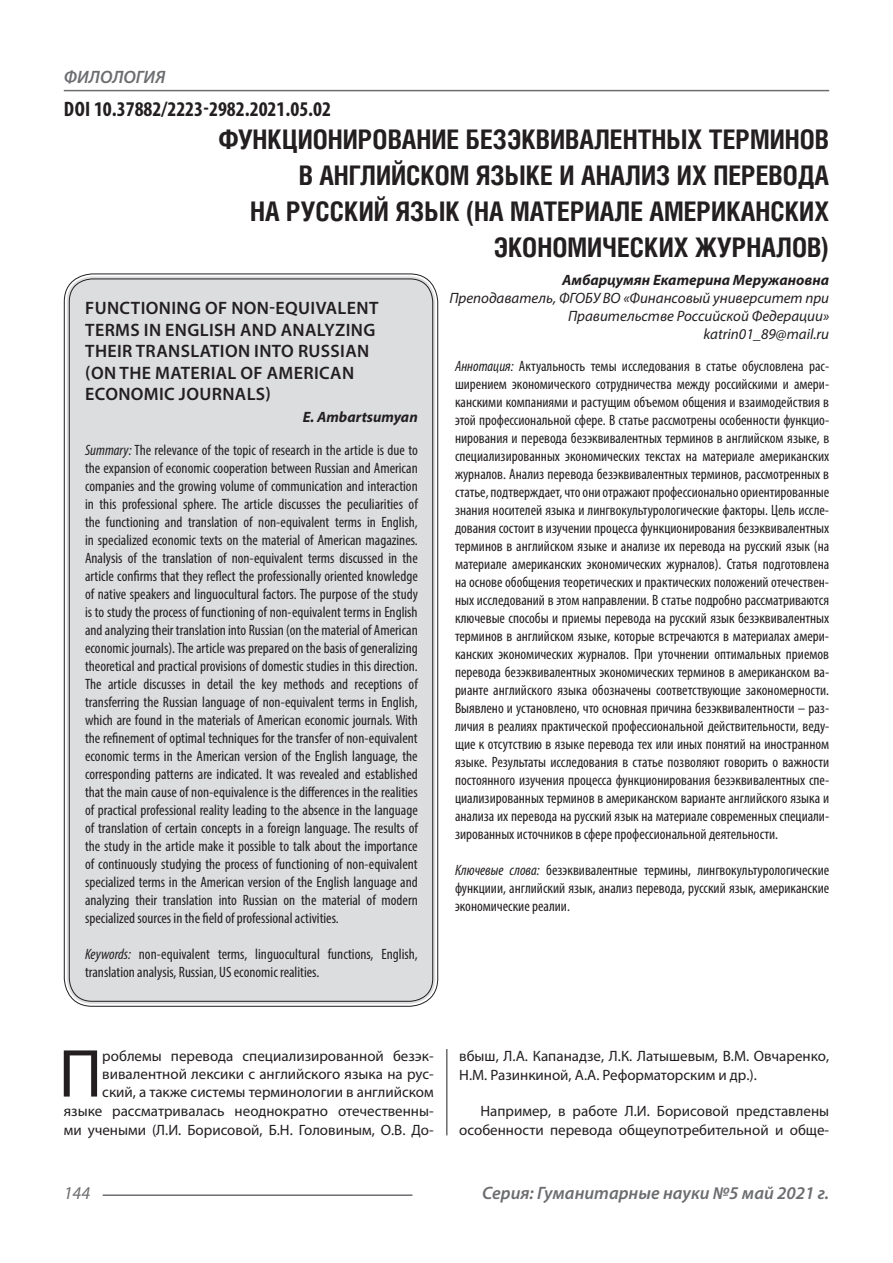
<style>
.page{position:relative;width:893px;height:1263px;background:#fff}
.page>*{position:absolute;margin:0;border:0;box-sizing:border-box;transform-origin:0 0}
.Статья_текст_первый{font:68.4px "Myriad Pro";color:#231f20}
.Статья_название{font:700 27px/36px "Helios Cond C";color:#231f20;text-align:right}
.ДОИ{font:700 condensed 21px "Myriad Pro";color:#231f20}
.Статья_название_англ{font:600 18px/21.6px "Myriad Pro";letter-spacing:.02em;color:#231f20}
.t1{font:italic 600 18px "Myriad Pro";color:#6c6d70}
.t2{font:italic 18px "Myriad Pro";color:#6c6d70}
.Статья_аннотация_тек{font:condensed 15px/18px "Myriad Pro";color:#231f20;text-align:justify}
.Статья_аннотация_анг{font:condensed 15px/18px "Myriad Pro";color:#231f20;text-align:justify}
.Статья_текст_первый-2{font:15px/18px "Myriad Pro";color:#231f20}
.Статья_автор_инфо{font:italic 15px/18px "Myriad Pro";color:#231f20;text-align:right}
.Статья_текст{font:15px/19.2px "Myriad Pro";color:#231f20;text-align:right}
.Статья_автор_инфо-2{font:italic 700 15px "Myriad Pro";color:#231f20}
.Статья_автор_англ{font:italic 700 15px "Myriad Pro";color:#231f20}
.s1{font-style:italic}
</style>
<div class="page">
<hr style="left:446px;top:128px;width:1px;height:1007px;background:#231f20">
<hr style="left:103px;top:1194px;width:309px;height:2px;background:#6c6d70">
<hr style="left:64px;top:90px;width:765px;height:1px;background:#6c6d70">
<div style="left:67px;top:276px;width:368px;height:728px;background:#dcdddf;border-radius:26px"></div>
<p class="t1" style="left:64px;top:66px;width:103px">ФИЛОЛОГИЯ</p>
<p class="ДОИ" style="left:64px;top:96px;width:269px">DOI 10.37882/2223-2982.2021.05.02</p>
<p class="Статья_название" style="left:218px;top:121px;width:612px">ФУНКЦИОНИРОВАНИЕ БЕЗЭКВИВАЛЕНТНЫХ ТЕРМИНОВ В АНГЛИЙСКОМ ЯЗЫКЕ И АНАЛИЗ ИХ ПЕРЕВОДА<br>НА РУССКИЙ ЯЗЫК (НА МАТЕРИАЛЕ АМЕРИКАНСКИХ ЭКОНОМИЧЕСКИХ ЖУРНАЛОВ)</p>
<p class="Статья_автор_инфо-2" style="left:562px;top:270px;width:269px">Амбарцумян Екатерина Меружановна</p>
<p class="Статья_автор_инфо" style="left:449px;top:288px;width:381px">Преподаватель, ФГОБУ ВО «Финансовый университет при<br>Правительстве Российской Федерации»</p>
<p class="Статья_автор_инфо" style="left:704px;top:324px;width:127px">katrin01_89@mail.ru</p>
<p class="Статья_аннотация_тек" style="left:455px;top:357px;width:376px"><span class="s1">Аннотация:</span> Актуальность темы исследования в статье обусловлена рас&shy;ширением экономического сотрудничества между российскими и амери&shy;канскими компаниями и растущим объемом общения и взаимодействия в этой профессиональной сфере. В статье рассмотрены особенности функцио&shy;нирования и перевода безэквивалентных терминов в английском языке, в специализированных экономических текстах на материале американских журналов. Анализ перевода безэквивалентных терминов, рассмотренных в статье, подтверждает, что они отражают профессионально ориентированные знания носителей языка и лингвокультурологические факторы. Цель иссле&shy;дования состоит в изучении процесса функционирования безэквивалентных терминов в английском языке и анализе их перевода на русский язык (на материале американских экономических журналов). Статья подготовлена на основе обобщения теоретических и практических положений отечествен&shy;ных исследований в этом направлении. В статье подробно рассматриваются ключевые способы и приемы перевода на русский язык безэквивалентных терминов в английском языке, которые встречаются в материалах амери&shy;канских экономических журналов. При уточнении оптимальных приемов перевода безэквивалентных экономических терминов в американском ва&shy;рианте английского языка обозначены соответствующие закономерности.<br>Выявлено и установлено, что основная причина безэквивалентности – раз&shy;личия в реалиях практической профессиональной действительности, веду&shy;щие к отсутствию в языке перевода тех или иных понятий на иностранном языке. Результаты исследования в статье позволяют говорить о важности постоянного изучения процесса функционирования безэквивалентных спе&shy;циализированных терминов в американском варианте английского языка и анализа их перевода на русский язык на материале современных специали&shy;зированных источников в сфере профессиональной деятельности.</p>
<p class="Статья_аннотация_тек" style="left:455px;top:861px;width:376px"><span class="s1">Ключевые слова:</span> безэквивалентные термины, лингвокультурологические функциии, английский язык, анализ перевода, русский язык, американские экономические реалии.</p>
<p class="Статья_название_англ" style="left:85px;top:297px;width:295px">FUNCTIONING OF NON-EQUIVALENT<br>TERMS IN ENGLISH AND ANALYZING<br>THEIR TRANSLATION INTO RUSSIAN (ON THE MATERIAL OF AMERICAN<br>ECONOMIC JOURNALS)</p>
<p class="Статья_автор_англ" style="left:303px;top:407px;width:116px">E. Ambartsumyan</p>
<p class="Статья_аннотация_анг" style="left:85px;top:441px;width:334px"><span class="s1">Summary:</span> The relevance of the topic of research in the article is due to the expansion of economic cooperation between Russian and American companies and the growing volume of communication and interaction in this professional sphere. The article discusses the peculiarities of the functioning and translation of non-equivalent terms in English, in specialized economic texts on the material of American magazines.<br>Analysis of the translation of non-equivalent terms discussed in the article confirms that they reflect the professionally oriented knowledge of native speakers and linguocultural factors. The purpose of the study is to study the process of functioning of non-equivalent terms in English and analyzing their translation into Russian (on the material of American economic journals). The article was prepared on the basis of generalizing theoretical and practical provisions of domestic studies in this direction.<br>The article discusses in detail the key methods and receptions of transferring the Russian language of non-equivalent terms in English, which are found in the materials of American economic journals. With the refinement of optimal techniques for the transfer of non-equivalent economic terms in the American version of the English language, the corresponding patterns are indicated. It was revealed and established that the main cause of non-equivalence is the differences in the realities of practical professional reality leading to the absence in the language of translation of certain concepts in a foreign language. The results of the study in the article make it possible to talk about the importance of continuously studying the process of functioning of non-equivalent specialized terms in the American version of the English language and analyzing their translation into Russian on the material of modern specialized sources in the field of professional activities.</p>
<p class="Статья_аннотация_анг" style="left:85px;top:945px;width:334px"><span class="s1">Keywords:</span> non-equivalent terms, linguocultural functions, English, translation analysis, Russian, US economic realities.</p>
<p class="Статья_текст_первый" style="left:59px;top:1031px;width:45px">П</p>
<p class="Статья_текст_первый-2" style="left:102px;top:1046px;width:333px;text-align:justify">роблемы перевода специализированной безэк&shy;вивалентной лексики с английского языка на рус&shy;ский, а также системы терминологии в английском</p>
<p class="Статья_текст_первый-2" style="left:64px;top:1101px;width:371px;line-height:19.5px">языке рассматривалась неоднократно отечественны&shy;ми учеными (Л.И. Борисовой, Б.Н. Головиным, О.В. До-</p>
<p class="Статья_текст_первый-2" style="left:459px;top:1045px;width:371px;line-height:19.4px">вбыш, Л.А. Капанадзе, Л.К. Латышевым, В.М. Овчаренко,<br>Н.М. Разинкиной, А.А. Реформаторским и др.).</p>
<p class="Статья_текст" style="left:459px;top:1101px;width:371px">Например, в работе Л.И. Борисовой представлены особенности перевода общеупотребительной и обще-</p>
<p class="t2" style="left:64px;top:1182px;width:28px">144</p>
<p class="t1" style="left:482px;top:1182px;width:349px">Серия: Гуманитарные науки №5 май 2021 г.</p>
</div>
